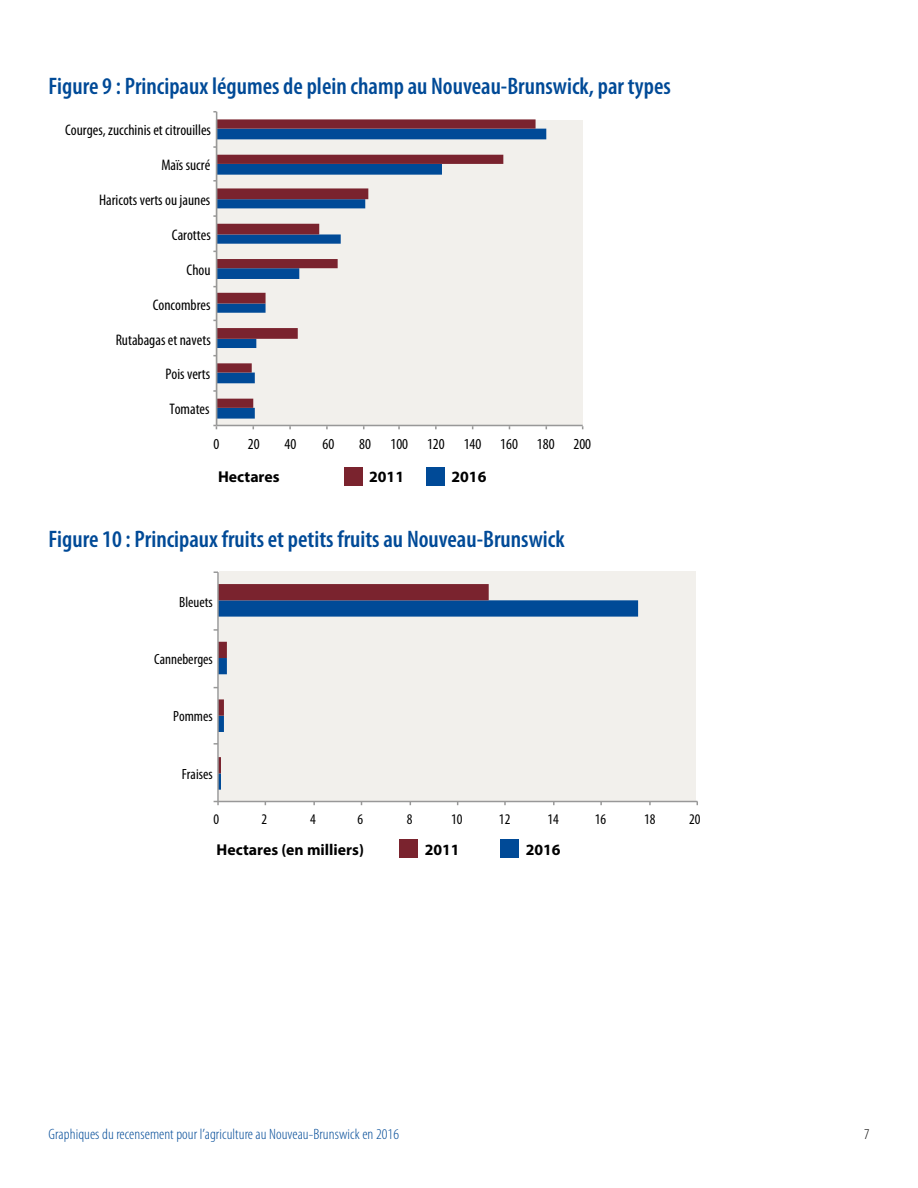
<style>
.page{position:relative;width:918px;height:1188px;background:#fff}
.page>*{position:absolute;margin:0;border:0;box-sizing:border-box;transform-origin:0 0}
.t1{font:600 condensed 24px "Myriad Pro";color:#004a97}
.t2{font:700 15.75px "Myriad Pro";color:#000}
.t3{font:condensed 15.3px "Myriad Pro";color:#000}
.t4{font:300 condensed 15px "Myriad Pro";letter-spacing:.005em;color:#004a97;scale:1.05 1}
.t5{font:300 condensed 15px "Myriad Pro";color:#000}
.t6{font:condensed 14.85px "Myriad Pro";color:#000}
</style>
<div class="page">
<div style="left:344px;top:467px;width:18px;height:18px;background:#7a232e"></div>
<div style="left:427px;top:467px;width:18px;height:18px;background:#004a97"></div>
<div style="left:219px;top:572px;width:477px;height:230px;background:#f2f0ec"></div>
<svg style="left:219px;top:600px;width:419px;height:190px"></svg>
<svg style="left:219px;top:584px;width:270px;height:189px"></svg>
<hr style="left:218px;top:801px;width:479px;height:1px;background:#989898">
<hr style="left:217px;top:572px;width:2px;height:230px;background:#989898">
<svg style="left:214px;top:801px;width:5px;height:4px"></svg>
<div style="left:400px;top:840px;width:18px;height:18px;background:#7a232e"></div>
<div style="left:501px;top:840px;width:18px;height:18px;background:#004a97"></div>
<div style="left:216px;top:120px;width:367px;height:306px;background:#f2f0ec"></div>
<svg style="left:217px;top:129px;width:329px;height:290px"></svg>
<svg style="left:217px;top:119px;width:319px;height:289px"></svg>
<hr style="left:217px;top:425px;width:366px;height:1px;background:#989898">
<hr style="left:216px;top:112px;width:1px;height:313px;background:#989898">
<svg style="left:213px;top:425px;width:4px;height:4px"></svg>
<h1 class="t1" style="left:49px;top:73px;width:624px">Figure 9 : Principaux légumes de plein champ au Nouveau-Brunswick, par types</h1>
<p class="t3" style="left:65px;top:122px;width:147px">Courges, zucchinis et citrouilles</p>
<p class="t3" style="left:161px;top:157px;width:50px">Maïs sucré</p>
<p class="t3" style="left:99px;top:192px;width:113px">Haricots verts ou jaunes</p>
<p class="t3" style="left:172px;top:227px;width:40px">Carottes</p>
<p class="t3" style="left:187px;top:261px;width:25px">Chou</p>
<p class="t3" style="left:153px;top:296px;width:59px">Concombres</p>
<p class="t3" style="left:116px;top:331px;width:97px">Rutabagas et navets</p>
<p class="t3" style="left:165px;top:366px;width:46px">Pois verts</p>
<p class="t3" style="left:169px;top:401px;width:42px">Tomates</p>
<p class="t3" style="left:214px;top:435px;width:7px">0</p>
<p class="t3" style="left:248px;top:435px;width:13px">20</p>
<p class="t3" style="left:285px;top:435px;width:13px">40</p>
<p class="t3" style="left:323px;top:435px;width:13px">60</p>
<p class="t3" style="left:359px;top:435px;width:13px">80</p>
<p class="t3" style="left:390px;top:435px;width:202px">100 120 140 160 180 200</p>
<p class="t2" style="left:218px;top:467px;width:63px">Hectares</p>
<p class="t2" style="left:369px;top:467px;width:36px">2011</p>
<p class="t2" style="left:451px;top:467px;width:36px">2016</p>
<h1 class="t1" style="left:49px;top:526px;width:518px">Figure 10 : Principaux fruits et petits fruits au Nouveau-Brunswick</h1>
<p class="t6" style="left:179px;top:594px;width:35px">Bleuets</p>
<p class="t6" style="left:154px;top:651px;width:60px">Canneberges</p>
<p class="t6" style="left:173px;top:709px;width:41px">Pommes</p>
<p class="t6" style="left:182px;top:766px;width:32px">Fraises</p>
<p class="t6" style="left:214px;top:811px;width:7px">0</p>
<p class="t6" style="left:262px;top:811px;width:7px">2</p>
<p class="t6" style="left:310px;top:811px;width:7px">4</p>
<p class="t6" style="left:357px;top:811px;width:7px">6</p>
<p class="t6" style="left:407px;top:811px;width:7px">8</p>
<p class="t6" style="left:451px;top:811px;width:13px">10</p>
<p class="t6" style="left:499px;top:811px;width:13px">12</p>
<p class="t6" style="left:547px;top:811px;width:13px">14</p>
<p class="t6" style="left:595px;top:811px;width:13px">16</p>
<p class="t6" style="left:644px;top:811px;width:13px">18</p>
<p class="t6" style="left:689px;top:811px;width:13px">20</p>
<p class="t2" style="left:217px;top:839px;width:149px">Hectares (en milliers)</p>
<p class="t2" style="left:425px;top:839px;width:36px">2011</p>
<p class="t2" style="left:526px;top:839px;width:36px">2016</p>
<p class="t4" style="left:49px;top:1126px;width:335px">Graphiques du recensement pour l’agriculture au Nouveau-Brunswick en 2016</p>
<p class="t5" style="left:864px;top:1126px;width:7px">7</p>
</div>
